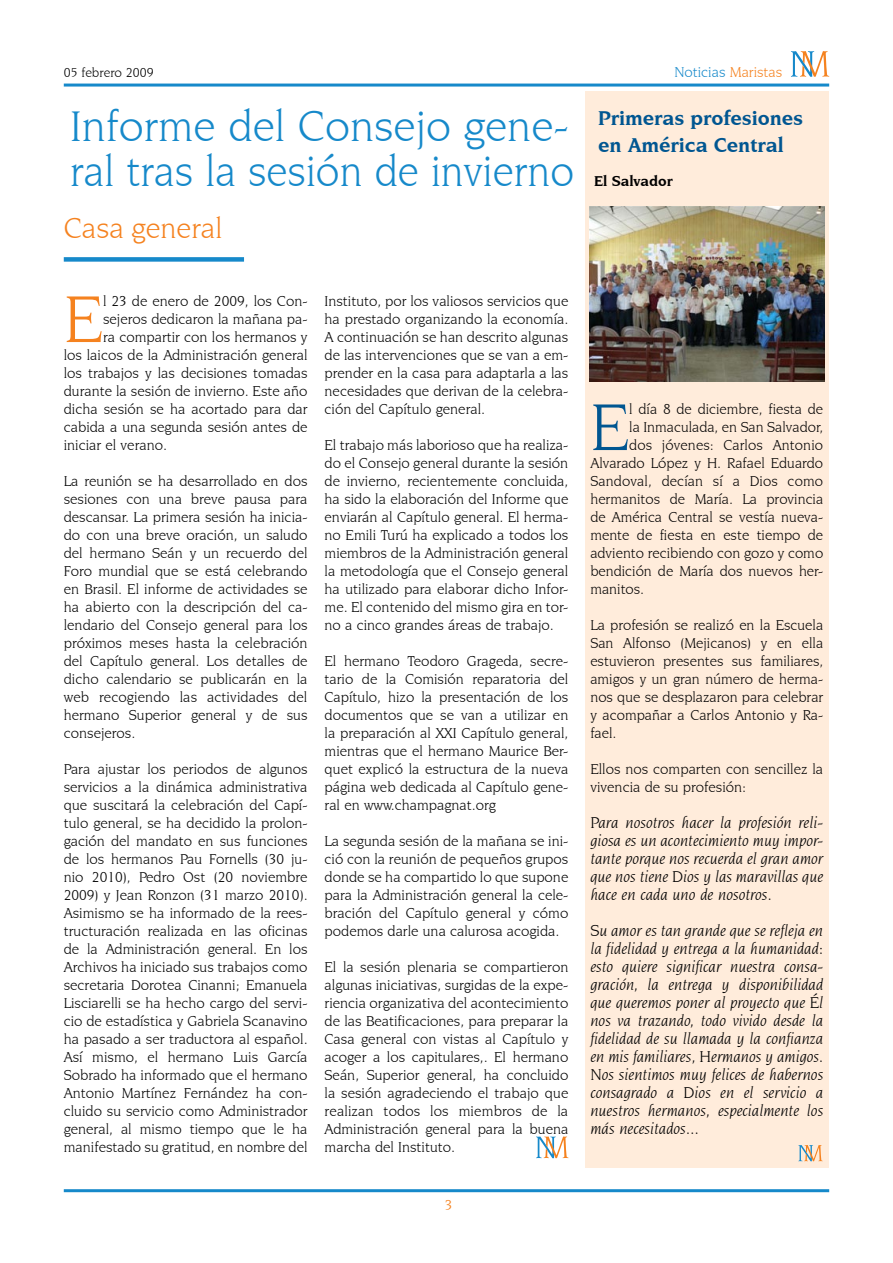
<style>
.page{position:relative;width:893px;height:1263px;background:#fff}
.page>*{position:absolute;margin:0;border:0;box-sizing:border-box;transform-origin:0 0}
.t1{font:70.05px "Novarese IT Cby BT";color:#005691}
.t2{font:70.05px "Novarese IT Cby BT";color:#f5821f}
.t3{font:45px/45px "Novarese IT Cby BT";color:#1689ca}
.t4{font:30px "Novarese IT Cby BT";color:#f5821f}
.t5{font:700 21px/27px "Novarese IT Cby BT";color:#005691}
.t6{font:italic 16.5px/18px "Novarese IT Cby BT";color:#000;text-align:justify}
.t7{font:15px/18px "Novarese IT Cby BT";color:#000;text-align:justify}
.t8{font:15px "Novarese IT Cby BT";color:#1689ca}
.t9{font:700 15px "Novarese IT Cby BT";color:#000}
.t10{font:13.5px "Novarese IT Cby BT";color:#000}
.s1{color:#f5821f}
</style>
<div class="page">
<hr style="left:64px;top:1189px;width:765px;height:3px;background:#1689ca">
<div style="left:64px;top:257px;width:180px;height:5px;background:#1689ca"></div>
<hr style="left:64px;top:84px;width:765px;height:3px;background:#1689ca">
<svg style="left:791px;top:51px;width:38px;height:26px"></svg>
<svg style="left:536px;top:1136px;width:32px;height:22px"></svg>
<div style="left:585px;top:91px;width:244px;height:1077px;background:#ffecdb"></div>
<svg style="left:798px;top:1145px;width:25px;height:16px"></svg>
<img style="left:590px;top:207px;width:235px;height:175px">
<p class="t10" style="left:64px;top:64px;width:91px">05 febrero 2009</p>
<p class="t8" style="left:674px;top:63px;width:110px">Noticias <span class="s1">Maristas</span></p>
<h2 class="t3" style="left:70px;top:103px;width:505px">Informe del Consejo gene&shy;ral tras la sesión de invierno</h2>
<h3 class="t4" style="left:64px;top:210px;width:160px">Casa general</h3>
<h3 class="t5" style="left:598px;top:104px;width:206px">Primeras profesiones en América Central</h3>
<p class="t9" style="left:594px;top:172px;width:80px">El Salvador</p>
<h1 class="t2" style="left:64px;top:278px;width:41px">E</h1>
<p class="t7" style="left:103px;top:292px;width:206px">l 23 de enero de 2009, los Con-</p>
<p class="t7" style="left:103px;top:310px;width:206px">sejeros dedicaron la mañana pa-</p>
<p class="t7" style="left:103px;top:328px;width:206px">ra compartir con los hermanos y</p>
<p class="t7" style="left:64px;top:346px;width:245px">los laicos de la Administración general</p>
<p class="t7" style="left:64px;top:364px;width:245px">los trabajos y las decisiones tomadas</p>
<p class="t7" style="left:64px;top:382px;width:245px">durante la sesión de invierno. Este año</p>
<p class="t7" style="left:64px;top:400px;width:245px">dicha sesión se ha acortado para dar</p>
<p class="t7" style="left:64px;top:418px;width:245px">cabida a una segunda sesión antes de</p>
<p class="t7" style="left:64px;top:436px;width:105px">iniciar el verano.</p>
<p class="t7" style="left:64px;top:472px;width:245px">La reunión se ha desarrollado en dos sesiones con una breve pausa para descansar. La primera sesión ha inicia&shy;do con una breve oración, un saludo del hermano Seán y un recuerdo del Foro mundial que se está celebrando en Brasil. El informe de actividades se ha abierto con la descripción del ca&shy;lendario del Consejo general para los próximos meses hasta la celebración del Capítulo general. Los detalles de dicho calendario se publicarán en la web recogiendo las actividades del hermano Superior general y de sus consejeros.</p>
<p class="t7" style="left:64px;top:760px;width:245px">Para ajustar los periodos de algunos servicios a la dinámica administrativa que suscitará la celebración del Capí&shy;tulo general, se ha decidido la prolon&shy;gación del mandato en sus funciones de los hermanos Pau Fornells (30 ju&shy;nio 2010), Pedro Ost (20 noviembre 2009) y Jean Ronzon (31 marzo 2010).<br>Asimismo se ha informado de la rees&shy;tructuración realizada en las oficinas de la Administración general. En los Archivos ha iniciado sus trabajos como secretaria Dorotea Cinanni; Emanuela Lisciarelli se ha hecho cargo del servi&shy;cio de estadística y Gabriela Scanavino ha pasado a ser traductora al español.<br>Así mismo, el hermano Luis García Sobrado ha informado que el hermano Antonio Martínez Fernández ha con&shy;cluido su servicio como Administrador general, al mismo tiempo que le ha manifestado su gratitud, en nombre del</p>
<p class="t7" style="left:325px;top:292px;width:245px">Instituto, por los valiosos servicios que ha prestado organizando la economía.<br>A continuación se han descrito algunas de las intervenciones que se van a em&shy;prender en la casa para adaptarla a las necesidades que derivan de la celebra&shy;ción del Capítulo general.</p>
<p class="t7" style="left:325px;top:436px;width:245px">El trabajo más laborioso que ha realiza&shy;do el Consejo general durante la sesión de invierno, recientemente concluida, ha sido la elaboración del Informe que enviarán al Capítulo general. El herma&shy;no Emili Turú ha explicado a todos los miembros de la Administración general la metodología que el Consejo general ha utilizado para elaborar dicho Infor&shy;me. El contenido del mismo gira en tor&shy;no a cinco grandes áreas de trabajo.</p>
<p class="t7" style="left:325px;top:652px;width:245px">El hermano Teodoro Grageda, secre&shy;tario de la Comisión reparatoria del Capítulo, hizo la presentación de los documentos que se van a utilizar en la preparación al XXI Capítulo general, mientras que el hermano Maurice Ber&shy;quet explicó la estructura de la nueva página web dedicada al Capítulo gene&shy;ral en www.champagnat.org</p>
<p class="t7" style="left:325px;top:832px;width:245px">La segunda sesión de la mañana se ini&shy;ció con la reunión de pequeños grupos donde se ha compartido lo que supone para la Administración general la cele&shy;bración del Capítulo general y cómo podemos darle una calurosa acogida.</p>
<p class="t7" style="left:325px;top:958px;width:245px">El la sesión plenaria se compartieron algunas iniciativas, surgidas de la expe&shy;riencia organizativa del acontecimiento de las Beatificaciones, para preparar la Casa general con vistas al Capítulo y acoger a los capitulares,. El hermano Seán, Superior general, ha concluido la sesión agradeciendo el trabajo que realizan todos los miembros de la Administración general para la buena marcha del Instituto.</p>
<h1 class="t1" style="left:590px;top:386px;width:40px">E</h1>
<p class="t7" style="left:629px;top:400px;width:195px">l día 8 de diciembre, fiesta de</p>
<p class="t7" style="left:629px;top:418px;width:196px">la Inmaculada, en San Salvador,</p>
<p class="t7" style="left:629px;top:436px;width:195px">dos jóvenes: Carlos Antonio</p>
<p class="t7" style="left:590px;top:454px;width:234px">Alvarado López y H. Rafael Eduardo</p>
<p class="t7" style="left:590px;top:472px;width:234px">Sandoval, decían sí a Dios como</p>
<p class="t7" style="left:590px;top:490px;width:234px">hermanitos de María. La provincia</p>
<p class="t7" style="left:590px;top:508px;width:234px">de América Central se vestía nueva-</p>
<p class="t7" style="left:590px;top:526px;width:234px">mente de fiesta en este tiempo de</p>
<p class="t7" style="left:590px;top:544px;width:234px">adviento recibiendo con gozo y como</p>
<p class="t7" style="left:590px;top:562px;width:234px">bendición de María dos nuevos her-</p>
<p class="t7" style="left:590px;top:580px;width:55px">manitos.</p>
<p class="t7" style="left:590px;top:616px;width:234px">La profesión se realizó en la Escuela San Alfonso (Mejicanos) y en ella estuvieron presentes sus familiares, amigos y un gran número de herma&shy;nos que se desplazaron para celebrar y acompañar a Carlos Antonio y Ra&shy;fael.</p>
<p class="t7" style="left:590px;top:760px;width:234px">Ellos nos comparten con sencillez la vivencia de su profesión:</p>
<p class="t6" style="left:590px;top:813px;width:234px">Para nosotros hacer la profesión reli&shy;giosa es un acontecimiento muy impor&shy;tante porque nos recuerda el gran amor que nos tiene Dios y las maravillas que hace en cada uno de nosotros.</p>
<p class="t6" style="left:590px;top:921px;width:234px">Su amor es tan grande que se refleja en la fidelidad y entrega a la humanidad: esto quiere significar nuestra consa&shy;gración, la entrega y disponibilidad que queremos poner al proyecto que Él nos va trazando, todo vivido desde la fidelidad de su llamada y la confianza en mis familiares, Hermanos y amigos.<br>Nos sientimos muy felices de habernos consagrado a Dios en el servicio a nuestros hermanos, especialmente los más necesitados...</p>
</div>
